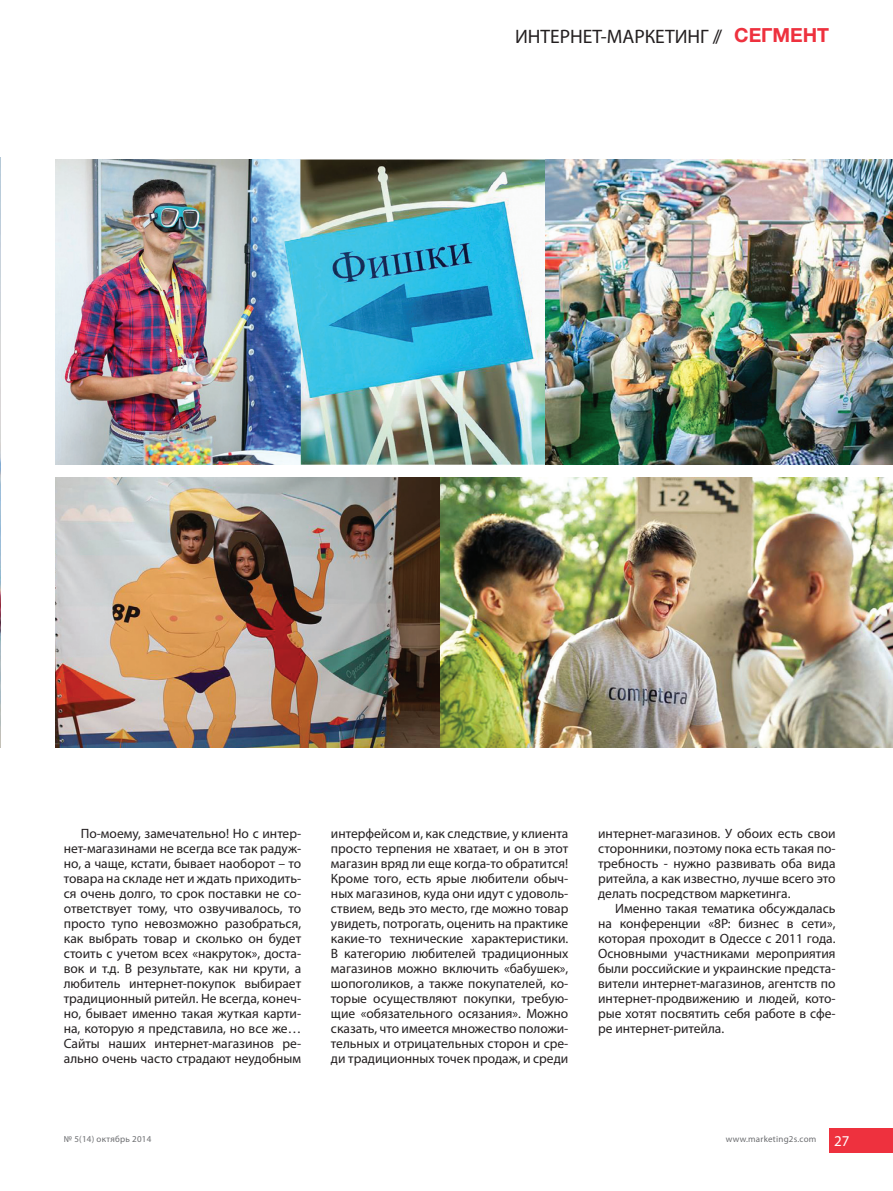
<style>
.page{position:relative;width:893px;height:1191px;background:#fff}
.page>*{position:absolute;margin:0;border:0;box-sizing:border-box;transform-origin:0 0}
.t1{font:19.5px "Myriad Pro";color:#231f20}
.t2{font:700 19.5px "Helvetica Neue Cyr";color:#ee313e}
.t3{font:13.5px/15px "Myriad Pro";color:#231f20;text-align:justify}
.t4{font:9px "Myriad Pro";letter-spacing:.025em;color:#6c6d70}
.s1{font-size:15px;color:#fff}
</style>
<div class="page">
<img style="left:55px;top:159px;width:229px;height:306px">
<img style="left:0;top:157px;width:1px;height:591px">
<img style="left:284px;top:159px;width:609px;height:306px">
<img style="left:55px;top:478px;width:838px;height:270px">
<div style="left:829px;top:1128px;width:64px;height:25px;background:#ee313e"></div>
<h1 class="t1" style="left:515px;top:25px;width:209px">ИНТЕРНЕТ-МАРКЕТИНГ //</h1>
<h1 class="t2" style="left:734px;top:25px;width:96px">СЕГМЕНТ</h1>
<p class="t3" style="left:64px;top:826px;width:239px;text-indent:17px">По-моему, замечательно! Но с интер&shy;нет-магазинами не всегда все так радуж&shy;но, а чаще, кстати, бывает наоборот – то товара на складе нет и ждать приходить&shy;ся очень долго, то срок поставки не со&shy;ответствует тому, что озвучивалось, то просто тупо невозможно разобраться, как выбрать товар и сколько он будет стоить с учетом всех «накруток», доста&shy;вок и т.д. В результате, как ни крути, а любитель интернет-покупок выбирает традиционный ритейл. Не всегда, конеч&shy;но, бывает именно такая жуткая карти&shy;на, которую я представила, но все же… Сайты наших интернет-магазинов ре&shy;ально очень часто страдают неудобным</p>
<p class="t3" style="left:331px;top:826px;width:239px">интерфейсом и, как следствие, у клиента просто терпения не хватает, и он в этот магазин вряд ли еще когда-то обратится!<br>Кроме того, есть ярые любители обыч&shy;ных магазинов, куда они идут с удоволь&shy;ствием, ведь это место, где можно товар увидеть, потрогать, оценить на практике какие-то технические характеристики.<br>В категорию любителей традиционных магазинов можно включить «бабушек», шопоголиков, а также покупателей, ко&shy;торые осуществляют покупки, требую&shy;щие «обязательного осязания». Можно сказать, что имеется множество положи&shy;тельных и отрицательных сторон и сре&shy;ди традиционных точек продаж, и среди</p>
<p class="t3" style="left:598px;top:826px;width:239px">интернет-магазинов. У обоих есть свои сторонники, поэтому пока есть такая по&shy;требность - нужно развивать оба вида ритейла, а как известно, лучше всего это делать посредством маркетинга.</p>
<p class="t3" style="left:598px;top:901px;width:239px;text-indent:17px">Именно такая тематика обсуждалась на конференции «8Р: бизнес в сети», которая проходит в Одессе с 2011 года.<br>Основными участниками мероприятия были российские и украинские предста&shy;вители интернет-магазинов, агентств по интернет-продвижению и людей, кото&shy;рые хотят посвятить себя работе в сфе&shy;ре интернет-ритейла.</p>
<p class="t4" style="left:64px;top:1133px;width:89px">№ 5(14) октябрь 2014</p>
<p class="t4" style="left:726px;top:1133px;width:125px">www.marketing2s.com <span class="s1">27</span></p>
</div>
